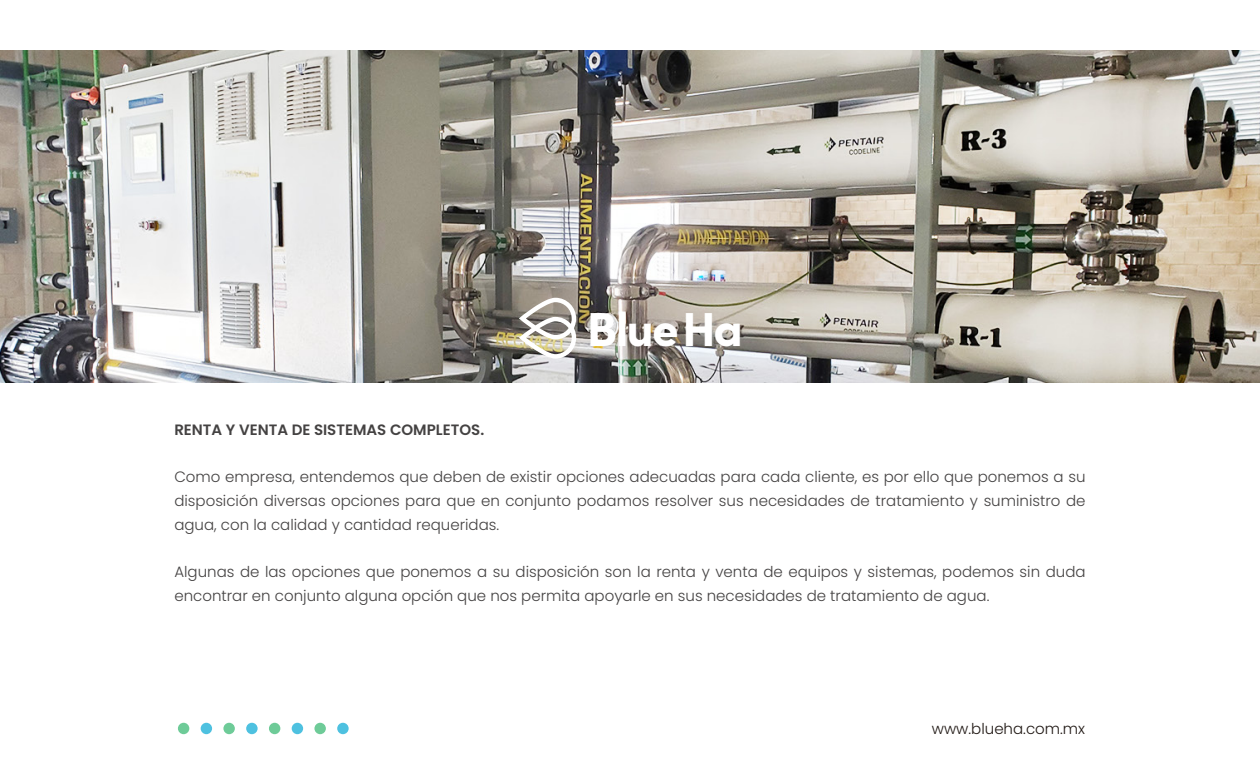
<style>
.page{position:relative;width:1260px;height:765px;background:#fff}
.page>*{position:absolute;margin:0;border:0;box-sizing:border-box;transform-origin:0 0}
.t1{font:700 47.75px "Sofia Pro";letter-spacing:-.04em;color:#fff}
.t2{font:300 15px/23.8px "Poppins";color:#444242;text-align:justify}
.t3{font:600 15px "Poppins";color:#444242}
.t4{font:300 15px "Poppins";color:#211915}
</style>
<div class="page">
<div style="left:178px;top:723px;width:11px;height:11px;background:#6ecb98;border-radius:50%"></div>
<div style="left:201px;top:723px;width:11px;height:11px;background:#4ec1e0;border-radius:50%"></div>
<div style="left:223px;top:723px;width:12px;height:11px;background:#6ecb98;border-radius:50%"></div>
<div style="left:246px;top:723px;width:12px;height:11px;background:#4ec1e0;border-radius:50%"></div>
<div style="left:269px;top:723px;width:11px;height:11px;background:#6ecb98;border-radius:50%"></div>
<div style="left:292px;top:723px;width:11px;height:11px;background:#4ec1e0;border-radius:50%"></div>
<div style="left:314px;top:723px;width:12px;height:11px;background:#6ecb98;border-radius:50%"></div>
<div style="left:337px;top:723px;width:12px;height:11px;background:#4ec1e0;border-radius:50%"></div>
<img style="left:0;top:51px;width:1260px;height:331px">
<svg style="left:519px;top:298px;width:57px;height:61px"></svg>
<h1 class="t1" style="left:587px;top:293px;width:158px">BlueHa</h1>
<p class="t3" style="left:174px;top:421px;width:311px">RENTA Y VENTA DE SISTEMAS COMPLETOS.</p>
<p class="t2" style="left:174px;top:465px;width:913px">Como empresa, entendemos que deben de existir opciones adecuadas para cada cliente, es por ello que ponemos a su disposición diversas opciones para que en conjunto podamos resolver sus necesidades de tratamiento y suministro de agua, con la calidad y cantidad requeridas.</p>
<p class="t2" style="left:174px;top:560px;width:913px">Algunas de las opciones que ponemos a su disposición son la renta y venta de equipos y sistemas, podemos sin duda encontrar en conjunto alguna opción que nos permita apoyarle en sus necesidades de tratamiento de agua.</p>
<p class="t4" style="left:932px;top:720px;width:155px">www.blueha.com.mx</p>
</div>
